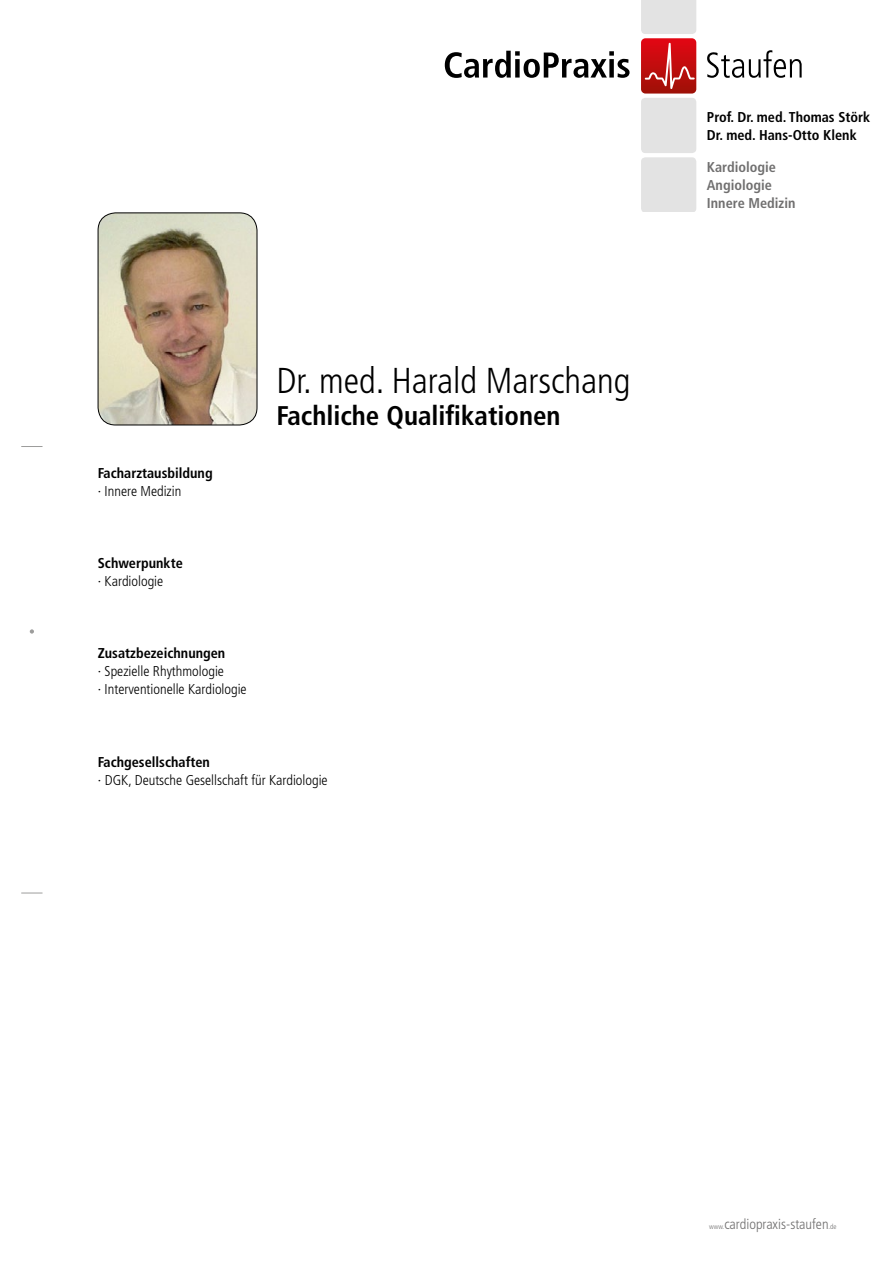
<style>
.page{position:relative;width:893px;height:1263px;background:#fff}
.page>*{position:absolute;margin:0;border:0;box-sizing:border-box;transform-origin:0 0}
.t1{font:300 condensed 36px "Frutiger LT Std";color:#000}
.t2{font:700 condensed 27px "Frutiger LT Std";color:#000}
.t3{font:300 condensed 14.25px/18px "Frutiger LT Std";color:#000}
.t4{font:700 condensed 14.25px/18px "Frutiger LT Std";color:#000}
.t5{font:700 condensed 14.25px/18px "Frutiger LT Std";color:#706f6f}
.t6{font:300 condensed 14.25px "Frutiger LT Std";color:#706f6f}
.s1{font-size:7.2px}
</style>
<div class="page">
<svg style="left:21px;top:446px;width:22px;height:1px"></svg>
<svg style="left:21px;top:893px;width:22px;height:1px"></svg>
<svg style="left:30px;top:629px;width:4px;height:5px"></svg>
<div style="left:641px;top:98px;width:55px;height:55px;background:#e3e3e3;border-radius:4px"></div>
<svg style="left:641px;top:0;width:55px;height:94px;background:#d47475"></svg>
<svg style="left:445px;top:51px;width:184px;height:27px"></svg>
<svg style="left:707px;top:50px;width:95px;height:28px"></svg>
<div style="left:641px;top:157px;width:55px;height:56px;background:#e3e3e3;border-radius:4px"></div>
<img style="left:98px;top:213px;width:159px;height:212px">
<div style="left:98px;top:213px;width:159px;height:212px;border:1px solid #000;border-radius:18px"></div>
<p class="t4" style="left:98px;top:464px;width:116px">Facharztausbildung</p>
<p class="t3" style="left:98px;top:483px;width:85px">· Innere Medizin</p>
<p class="t4" style="left:98px;top:554px;width:87px">Schwerpunkte</p>
<p class="t3" style="left:98px;top:573px;width:67px">· Kardiologie</p>
<p class="t4" style="left:98px;top:644px;width:129px">Zusatzbezeichnungen</p>
<p class="t3" style="left:98px;top:663px;width:150px">· Spezielle Rhythmologie<br>· Interventionelle Kardiologie</p>
<h1 class="t1" style="left:276px;top:360px;width:355px">Dr. med. Harald Marschang</h1>
<h2 class="t2" style="left:276px;top:400px;width:286px">Fachliche Qualifikationen</h2>
<p class="t4" style="left:98px;top:752px;width:114px">Fachgesellschaften</p>
<p class="t3" style="left:98px;top:771px;width:231px">· DGK, Deutsche Gesellschaft für Kardiologie</p>
<p class="t4" style="left:707px;top:108px;width:165px">Prof. Dr. med. Thomas Störk<br>Dr. med. Hans-Otto Klenk</p>
<p class="t5" style="left:707px;top:158px;width:90px">Kardiologie<br>Angiologie<br>Innere Medizin</p>
<p class="t6" style="left:709px;top:1216px;width:129px"><span class="s1">www.</span>cardiopraxis-staufen<span class="s1">.de</span></p>
</div>
